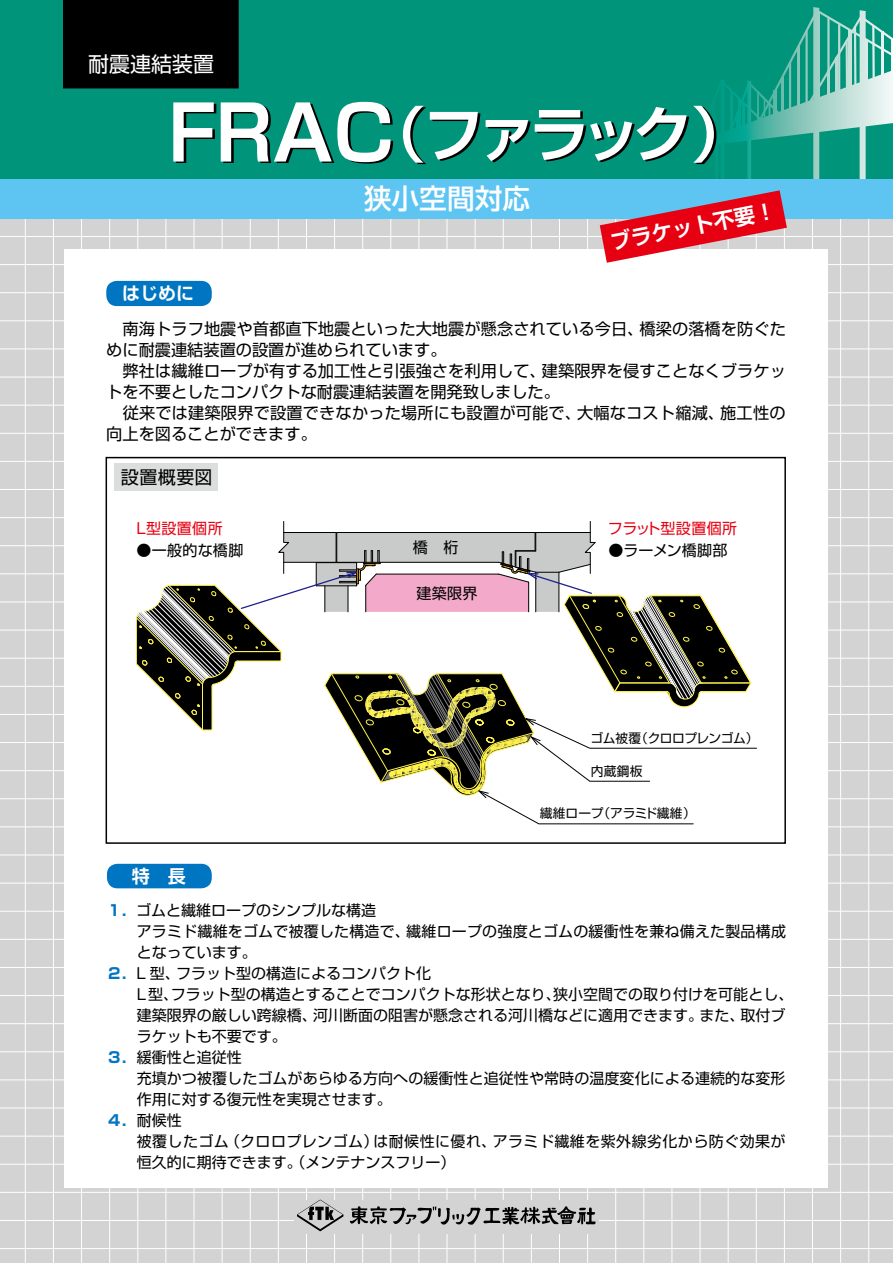
<style>
.page{position:relative;width:893px;height:1263px;background:#d3d3d4}
.page>*{position:absolute;margin:0;border:0;box-sizing:border-box;transform-origin:0 0}
.t1{font:700 75px "Shin Go Pro De";color:#fff}
.t2{font:700 60px "Shin Go Pro De";letter-spacing:-.135em;color:#fff}
.t3{font:500 27.75px "Shin Go Pro";color:#fff}
.t4{font:700 21px "Shin Go Pro De";color:#fff}
.t5{font:21px "Shin Go Pro";color:#fff}
.t6{font:700 18px "Shin Go Pro De";color:#fff}
.t7{font:18px "Shin Go Pro";letter-spacing:.025em;color:#000}
.t8{font:16.2px/21px "Shin Go Pro";letter-spacing:.005em;color:#000}
.t9{font:15px/21px "Shin Go Pro";color:#000}
.t10{font:15px "Shin Go Pro";letter-spacing:.03em;color:#000}
.t11{font:15px "Shin Go Pro";letter-spacing:.005em;color:#e60012}
.t12{font:15px "Shin Go Pro";letter-spacing:.025em;color:#e60012}
.t13{font:12.75px "Shin Go Pro";letter-spacing:-.02em;color:#000}
.t14{font:12.75px "Shin Go Pro";letter-spacing:-.04em;color:#000}
.s1{color:#000}
.s2{font-weight:700;color:#0075c2}
</style>
<div class="page">
<hr style="left:0;top:236px;width:893px;height:1px;background:#fff">
<hr style="left:0;top:264px;width:893px;height:1px;background:#fff">
<hr style="left:0;top:292px;width:893px;height:1px;background:#fff">
<hr style="left:0;top:321px;width:893px;height:1px;background:#fff">
<hr style="left:0;top:349px;width:893px;height:1px;background:#fff">
<hr style="left:0;top:377px;width:893px;height:1px;background:#fff">
<hr style="left:0;top:405px;width:893px;height:1px;background:#fff">
<hr style="left:0;top:433px;width:893px;height:1px;background:#fff">
<hr style="left:0;top:461px;width:893px;height:1px;background:#fff">
<hr style="left:0;top:489px;width:893px;height:1px;background:#fff">
<hr style="left:0;top:517px;width:893px;height:1px;background:#fff">
<hr style="left:0;top:545px;width:893px;height:1px;background:#fff">
<hr style="left:0;top:574px;width:893px;height:1px;background:#fff">
<hr style="left:0;top:602px;width:893px;height:1px;background:#fff">
<hr style="left:0;top:630px;width:893px;height:1px;background:#fff">
<hr style="left:0;top:658px;width:893px;height:1px;background:#fff">
<hr style="left:0;top:686px;width:893px;height:1px;background:#fff">
<hr style="left:0;top:714px;width:893px;height:1px;background:#fff">
<hr style="left:0;top:742px;width:893px;height:1px;background:#fff">
<hr style="left:0;top:770px;width:893px;height:1px;background:#fff">
<hr style="left:0;top:798px;width:893px;height:1px;background:#fff">
<hr style="left:0;top:827px;width:893px;height:1px;background:#fff">
<hr style="left:0;top:855px;width:893px;height:1px;background:#fff">
<hr style="left:0;top:883px;width:893px;height:1px;background:#fff">
<hr style="left:0;top:911px;width:893px;height:1px;background:#fff">
<hr style="left:0;top:939px;width:893px;height:1px;background:#fff">
<hr style="left:0;top:967px;width:893px;height:1px;background:#fff">
<hr style="left:0;top:995px;width:893px;height:1px;background:#fff">
<hr style="left:0;top:1023px;width:893px;height:1px;background:#fff">
<hr style="left:0;top:1051px;width:893px;height:1px;background:#fff">
<hr style="left:0;top:1080px;width:893px;height:1px;background:#fff">
<hr style="left:0;top:1108px;width:893px;height:1px;background:#fff">
<hr style="left:0;top:1136px;width:893px;height:1px;background:#fff">
<hr style="left:0;top:1164px;width:893px;height:1px;background:#fff">
<hr style="left:0;top:1192px;width:893px;height:1px;background:#fff">
<hr style="left:0;top:1220px;width:893px;height:1px;background:#fff">
<hr style="left:0;top:1248px;width:893px;height:1px;background:#fff">
<hr style="left:25px;top:208px;width:1px;height:1055px;background:#fff">
<hr style="left:53px;top:208px;width:1px;height:1055px;background:#fff">
<hr style="left:81px;top:208px;width:1px;height:1055px;background:#fff">
<hr style="left:109px;top:208px;width:1px;height:1055px;background:#fff">
<hr style="left:138px;top:208px;width:1px;height:1055px;background:#fff">
<hr style="left:166px;top:208px;width:1px;height:1055px;background:#fff">
<hr style="left:194px;top:208px;width:1px;height:1055px;background:#fff">
<hr style="left:222px;top:208px;width:1px;height:1055px;background:#fff">
<hr style="left:250px;top:208px;width:1px;height:1055px;background:#fff">
<hr style="left:278px;top:208px;width:1px;height:1055px;background:#fff">
<hr style="left:306px;top:208px;width:1px;height:1055px;background:#fff">
<hr style="left:334px;top:208px;width:1px;height:1055px;background:#fff">
<hr style="left:362px;top:208px;width:1px;height:1055px;background:#fff">
<hr style="left:391px;top:208px;width:1px;height:1055px;background:#fff">
<hr style="left:419px;top:208px;width:1px;height:1055px;background:#fff">
<hr style="left:447px;top:208px;width:1px;height:1055px;background:#fff">
<hr style="left:475px;top:208px;width:1px;height:1055px;background:#fff">
<hr style="left:503px;top:208px;width:1px;height:1055px;background:#fff">
<hr style="left:531px;top:208px;width:1px;height:1055px;background:#fff">
<hr style="left:559px;top:208px;width:1px;height:1055px;background:#fff">
<hr style="left:587px;top:208px;width:1px;height:1055px;background:#fff">
<hr style="left:615px;top:208px;width:1px;height:1055px;background:#fff">
<hr style="left:644px;top:208px;width:1px;height:1055px;background:#fff">
<hr style="left:672px;top:208px;width:1px;height:1055px;background:#fff">
<hr style="left:700px;top:208px;width:1px;height:1055px;background:#fff">
<hr style="left:728px;top:208px;width:1px;height:1055px;background:#fff">
<hr style="left:756px;top:208px;width:1px;height:1055px;background:#fff">
<hr style="left:784px;top:208px;width:1px;height:1055px;background:#fff">
<hr style="left:812px;top:208px;width:1px;height:1055px;background:#fff">
<hr style="left:840px;top:208px;width:1px;height:1055px;background:#fff">
<hr style="left:868px;top:208px;width:1px;height:1055px;background:#fff">
<div style="left:295px;top:1200px;width:304px;height:33px;background:#d3d3d4"></div>
<svg style="left:349px;top:1206px;width:247px;height:19px"></svg>
<svg style="left:297px;top:1199px;width:46px;height:32px"></svg>
<div style="left:65px;top:250px;width:763px;height:938px;background:#fff"></div>
<div style="left:0;top:0;width:893px;height:213px;background:#00947a"></div>
<div style="left:63px;top:0;width:176px;height:88px;background:#000"></div>
<div style="left:0;top:179px;width:893px;height:40px;background:#5ec5f2"></div>
<div style="left:115px;top:463px;width:103px;height:28px;background:#dcdddd"></div>
<svg style="left:136px;top:521px;width:621px;height:303px"></svg>
<div style="left:106px;top:281px;width:106px;height:25px;background:#0075c2;border-radius:10px"></div>
<div style="left:107px;top:864px;width:105px;height:24px;background:#0075c2;border-radius:11px"></div>
<svg style="left:600px;top:7px;width:293px;height:256px"></svg>
<h3 class="t5" style="left:88px;top:47px;width:127px">耐震連結装置</h3>
<h1 class="t1" style="left:168px;top:71px;width:228px">FRAC</h1>
<h3 class="t3" style="left:364px;top:176px;width:168px">狭小空間対応</h3>
<h2 class="t2" style="left:366px;top:85px;width:390px">（ファラック <span class="s1">(</span>）</h2>
<h3 class="t4" style="left:607px;top:226px;width:170px;rotate:-11deg">ブラケット不要!</h3>
<p class="t6" style="left:122px;top:279px;width:73px">はじめに</p>
<p class="t8" style="left:639px;top:316px;width:148px">橋梁の落橋を防ぐた</p>
<p class="t8" style="left:106px;top:316px;width:539px">　南海トラフ地震や首都直下地震といった大地震が懸念されている今日、</p>
<p class="t8" style="left:106px;top:337px;width:342px">めに耐震連結装置の設置が進められています。</p>
<p class="t8" style="left:542px;top:358px;width:246px">建築限界を侵すことなくブラケッ</p>
<p class="t8" style="left:106px;top:358px;width:455px">　弊社は繊維ロープが有する加工性と引張強さを利用して、トを不要としたコンパクトな耐震連結装置を開発致しました。</p>
<p class="t8" style="left:106px;top:400px;width:476px">　従来では建築限界で設置できなかった場所にも設置が可能で、向上を図ることができます。</p>
<p class="t8" style="left:577px;top:400px;width:149px">大幅なコスト縮減、</p>
<p class="t8" style="left:720px;top:400px;width:67px">施工性の</p>
<p class="t7" style="left:121px;top:462px;width:93px">設置概要図</p>
<p class="t12" style="left:136px;top:516px;width:88px">L型設置個所</p>
<p class="t9" style="left:136px;top:538px;width:108px">●一般的な橋脚</p>
<p class="t9" style="left:413px;top:535px;width:47px">橋　桁</p>
<p class="t9" style="left:416px;top:581px;width:63px">建築限界</p>
<p class="t6" style="left:132px;top:861px;width:55px">特　長</p>
<p class="t9" style="left:107px;top:898px;width:271px"><span class="s2">１．</span>ゴムと繊維ロープのシンプルな構造</p>
<p class="t11" style="left:608px;top:516px;width:131px">フラット型設置個所</p>
<p class="t9" style="left:608px;top:538px;width:120px">●ラーメン橋脚部</p>
<p class="t13" style="left:590px;top:727px;width:52px">ゴム被覆</p>
<p class="t14" style="left:635px;top:727px;width:125px">（クロロプレンゴム(</p>
<p class="t13" style="left:591px;top:760px;width:53px">内蔵鋼板</p>
<p class="t13" style="left:597px;top:803px;width:100px">（アラミド繊維(</p>
<p class="t13" style="left:540px;top:803px;width:65px">繊維ロープ</p>
<p class="t9" style="left:137px;top:919px;width:275px">アラミド繊維をゴムで被覆した構造で、となっています。</p>
<p class="t9" style="left:176px;top:961px;width:257px">フラット型の構造によるコンパクト化</p>
<p class="t9" style="left:406px;top:919px;width:381px">繊維ロープの強度とゴムの緩衝性を兼ね備えた製品構成</p>
<p class="t9" style="left:107px;top:961px;width:74px"><span class="s2">２．</span>L 型、</p>
<p class="t9" style="left:171px;top:982px;width:392px">フラット型の構造とすることでコンパクトな形状となり、</p>
<p class="t9" style="left:553px;top:982px;width:241px">狭小空間での取り付けを可能とし、</p>
<p class="t9" style="left:137px;top:982px;width:43px">L型、</p>
<p class="t9" style="left:741px;top:1003px;width:47px">取付ブ</p>
<p class="t9" style="left:137px;top:1003px;width:182px">建築限界の厳しい跨線橋、</p>
<p class="t9" style="left:137px;top:1024px;width:151px">ラケットも不要です。</p>
<p class="t9" style="left:107px;top:1045px;width:136px"><span class="s2">３．</span>緩衝性と追従性</p>
<p class="t9" style="left:137px;top:1066px;width:650px">充填かつ被覆したゴムがあらゆる方向への緩衝性と追従性や常時の温度変化による連続的な変形</p>
<p class="t9" style="left:137px;top:1087px;width:256px">作用に対する復元性を実現させます。</p>
<p class="t9" style="left:107px;top:1108px;width:76px"><span class="s2">４．</span>耐候性</p>
<p class="t10" style="left:493px;top:1129px;width:294px">アラミド繊維を紫外線劣化から防ぐ効果が</p>
<p class="t9" style="left:313px;top:1003px;width:392px">河川断面の阻害が懸念される河川橋などに適用できます。</p>
<p class="t9" style="left:699px;top:1003px;width:46px">また、</p>
<p class="t9" style="left:137px;top:1129px;width:320px">被覆したゴム<br>恒久的に期待できます。（メンテナンスフリー(</p>
<p class="t10" style="left:225px;top:1129px;width:155px">（クロロプレンゴム）</p>
<p class="t10" style="left:373px;top:1129px;width:124px">は耐候性に優れ、</p>
</div>
